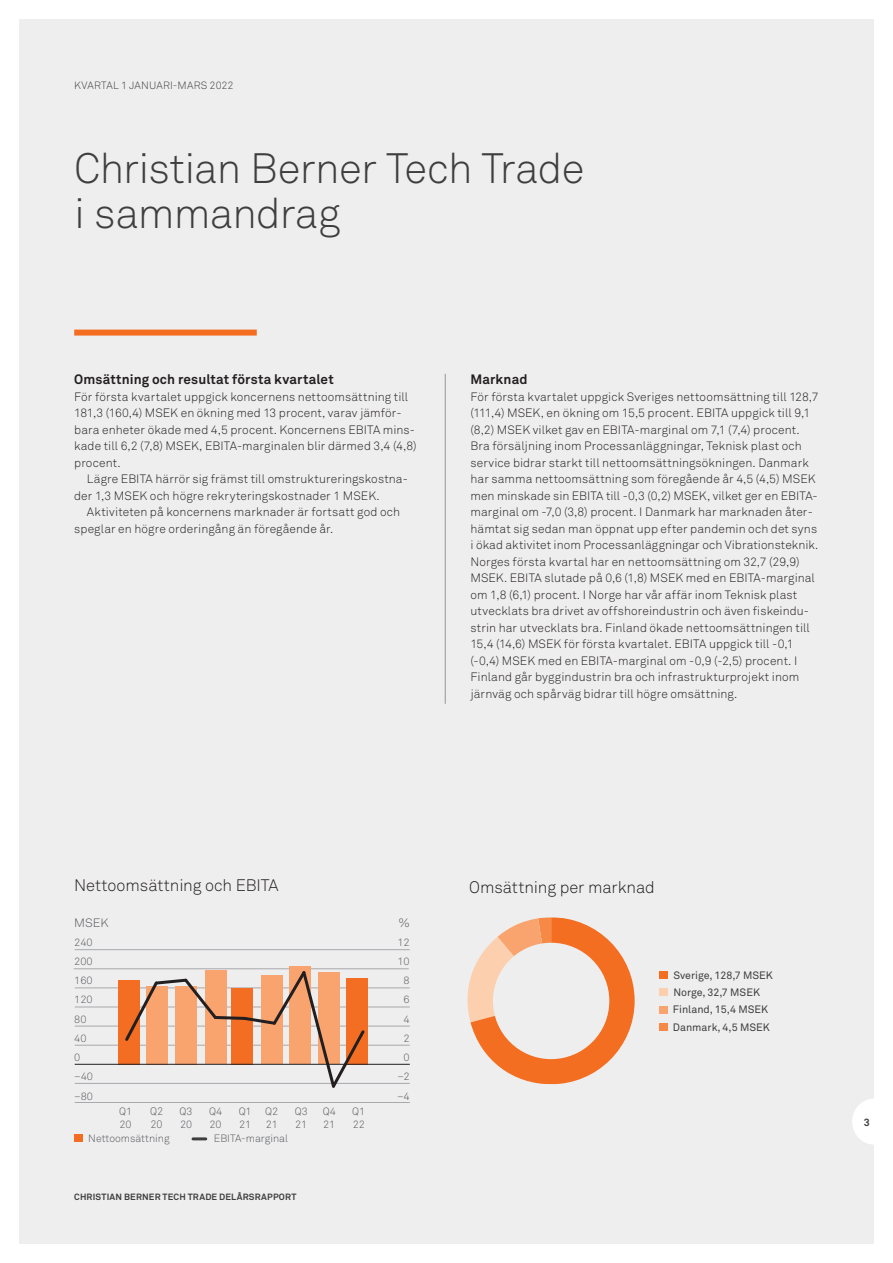
<style>
.page{position:relative;width:893px;height:1263px;background:#fff}
.page>*{position:absolute;margin:0;border:0;box-sizing:border-box;transform-origin:0 0}
.F_07_Huvudrubrik{font:42px/45px "Akkurat Light Pro";letter-spacing:-.015em;color:#3e3e3f}
.F_17_T_RUBRIK{font:16.5px "Akkurat Light Pro";letter-spacing:-.005em;color:#231f20}
.F_03_Mell_1{font:700 13.5px "Akkurat Pro";letter-spacing:.01em;color:#231f20}
.F_01_Bröd_u_indrag{font:12px/16.5px "Akkurat Light Pro";letter-spacing:.01em;color:#231f20}
.F_03_Mell_1-2{font:12px/16.5px "Akkurat Light Pro";letter-spacing:.01em;color:#231f20}
.t1{font:12px "Akkurat Light Pro";color:#57585a}
.t2{font:10.8px/13px "Akkurat Light Pro";color:#57585a}
.t3{font:10.65px "Akkurat Pro";color:#3e3e3f}
.t4{font:10.5px/19.2px "Akkurat Light Pro";color:#57585a}
.t5{font:10.5px "Akkurat Light Pro";letter-spacing:.015em;color:#3e3e3f}
.t6{font:700 10.5px "Akkurat Pro";color:#3e3e3f}
.t7{font:700 9px "Akkurat Pro";letter-spacing:.02em;color:#3e3e3f}
</style>
<div class="page">
<div style="left:19px;top:19px;width:855px;height:1225px;background:#eeeeef"></div>
<svg style="left:852px;top:1099px;width:22px;height:45px"></svg>
<div style="left:74px;top:330px;width:183px;height:6px;background:#f36e21"></div>
<hr style="left:445px;top:374px;width:1px;height:330px;background:#939598">
<hr style="left:75px;top:949px;width:335px;height:1px;background:#a8a9ad">
<hr style="left:74px;top:968px;width:335px;height:1px;background:#a8a9ad">
<hr style="left:75px;top:1026px;width:335px;height:1px;background:#a8a9ad">
<hr style="left:75px;top:1007px;width:335px;height:1px;background:#a8a9ad">
<hr style="left:75px;top:988px;width:335px;height:1px;background:#a8a9ad">
<hr style="left:75px;top:1045px;width:335px;height:1px;background:#a8a9ad">
<hr style="left:75px;top:1083px;width:335px;height:1px;background:#a8a9ad">
<svg style="left:193px;top:1137px;width:13px;height:3px"></svg>
<div style="left:74px;top:1134px;width:8px;height:8px;background:#f36e21"></div>
<div style="left:118px;top:980px;width:21px;height:84px;background:#f36e22"></div>
<div style="left:347px;top:978px;width:21px;height:86px;background:#f36e22"></div>
<div style="left:289px;top:966px;width:21px;height:98px;background:#f9a46f"></div>
<hr style="left:75px;top:1102px;width:335px;height:1px;background:#a8a9ad">
<svg style="left:123px;top:968px;width:244px;height:120px"></svg>
<hr style="left:75px;top:1064px;width:335px;height:1px;background:#231f20">
<svg style="left:467px;top:917px;width:168px;height:167px"></svg>
<div style="left:659px;top:971px;width:8px;height:8px;background:#f36e21"></div>
<div style="left:659px;top:1006px;width:8px;height:7px;background:#f9a46e"></div>
<div style="left:659px;top:988px;width:8px;height:8px;background:#fccfae"></div>
<div style="left:659px;top:1023px;width:8px;height:8px;background:#f68945"></div>
<p class="t5" style="left:74px;top:79px;width:161px">KVARTAL 1 JANUARI-MARS 2022</p>
<p class="F_07_Huvudrubrik" style="left:74px;top:147px;width:512px">Christian Berner Tech Trade i sammandrag</p>
<p class="F_03_Mell_1" style="left:74px;top:371px;width:261px">Omsättning och resultat första kvartalet</p>
<p class="F_01_Bröd_u_indrag" style="left:74px;top:389px;width:344px">För första kvartalet uppgick koncernens nettoomsättning till 181,3 (160,4) MSEK en ökning med 13 procent, varav jämför&shy;bara enheter ökade med 4,5 procent. Koncernens EBITA mins&shy;kade till 6,2 (7,8) MSEK, EBITA-marginalen blir därmed 3,4 (4,8) procent.</p>
<p class="F_03_Mell_1-2" style="left:74px;top:471px;width:335px;text-indent:13px">Lägre EBITA härrör sig främst till omstruktureringskostna&shy;der 1,3 MSEK och högre rekryteringskostnader 1 MSEK.</p>
<p class="F_03_Mell_1-2" style="left:74px;top:504px;width:327px;text-indent:13px">Aktiviteten på koncernens marknader är fortsatt god och speglar en högre orderingång än föregående år.</p>
<p class="F_03_Mell_1" style="left:470px;top:371px;width:59px">Marknad</p>
<p class="F_01_Bröd_u_indrag" style="left:470px;top:389px;width:350px">För första kvartalet uppgick Sveriges nettoomsättning till 128,7 (111,4) MSEK, en ökning om 15,5 procent. EBITA uppgick till 9,1 (8,2) MSEK vilket gav en EBITA-marginal om 7,1 (7,4) procent.<br>Bra försäljning inom Processanläggningar, Teknisk plast och service bidrar starkt till nettoomsättningsökningen. Danmark har samma nettoomsättning som föregående år 4,5 (4,5) MSEK men minskade sin EBITA till -0,3 (0,2) MSEK, vilket ger en EBITA&shy;marginal om -7,0 (3,8) procent. I Danmark har marknaden åter&shy;hämtat sig sedan man öppnat upp efter pandemin och det syns i ökad aktivitet inom Processanläggningar och Vibrationsteknik.<br>Norges första kvartal har en nettoomsättning om 32,7 (29,9)<br>MSEK. EBITA slutade på 0,6 (1,8) MSEK med en EBITA-marginal om 1,8 (6,1) procent. I Norge har vår affär inom Teknisk plast utvecklats bra drivet av offshoreindustrin och även fiskeindu&shy;strin har utvecklats bra. Finland ökade nettoomsättningen till 15,4 (14,6) MSEK för första kvartalet. EBITA uppgick till -0,1 (-0,4) MSEK med en EBITA-marginal om -0,9 (-2,5) procent. I Finland går byggindustrin bra och infrastrukturprojekt inom järnväg och spårväg bidrar till högre omsättning.</p>
<p class="F_17_T_RUBRIK" style="left:74px;top:875px;width:206px">Nettoomsättning och EBITA</p>
<p class="t1" style="left:74px;top:915px;width:36px">MSEK</p>
<p class="t4" style="left:74px;top:952px;width:20px">200<br>160<br>120<br>80<br>40<br>0</p>
<p class="t4" style="left:74px;top:1086px;width:20px">–80</p>
<p class="t4" style="left:74px;top:933px;width:20px">240</p>
<p class="t4" style="left:74px;top:1067px;width:20px">–40</p>
<p class="t2" style="left:150px;top:1105px;width:14px">Q2<br>20</p>
<p class="t4" style="left:180px;top:1106px;width:14px;line-height:12.6px">Q3<br>20</p>
<p class="t4" style="left:209px;top:1106px;width:14px;line-height:12.6px">Q4<br>20</p>
<p class="t4" style="left:265px;top:1106px;width:14px;line-height:12.6px">Q2<br>21</p>
<p class="t4" style="left:323px;top:1106px;width:14px;line-height:12.6px">Q4<br>21</p>
<p class="t4" style="left:119px;top:1106px;width:14px;line-height:12.6px">Q1<br>20</p>
<p class="t4" style="left:352px;top:1106px;width:14px;line-height:12.6px">Q1<br>22</p>
<p class="t4" style="left:239px;top:1106px;width:14px;line-height:12.6px">Q1<br>21</p>
<p class="t4" style="left:295px;top:1106px;width:14px;line-height:12.6px">Q3<br>21</p>
<p class="t4" style="left:88px;top:1128px;width:83px">Nettoomsättning</p>
<p class="t4" style="left:214px;top:1128px;width:76px">EBITA-marginal</p>
<p class="t7" style="left:74px;top:1191px;width:224px">CHRISTIAN BERNER TECH TRADE DELÅRSRAPPORT</p>
<p class="t1" style="left:398px;top:915px;width:13px">%</p>
<p class="t4" style="left:398px;top:933px;width:14px;text-align:center">12<br>10<br>8<br>6<br>4</p>
<p class="t4" style="left:404px;top:1029px;width:8px">2</p>
<p class="t4" style="left:404px;top:1048px;width:8px">0</p>
<p class="t4" style="left:398px;top:1067px;width:14px">–2</p>
<p class="t4" style="left:397px;top:1086px;width:14px">–4</p>
<p class="F_17_T_RUBRIK" style="left:469px;top:878px;width:187px">Omsättning per marknad</p>
<p class="t3" style="left:673px;top:969px;width:101px">Sverige, 128,7 MSEK</p>
<p class="t3" style="left:673px;top:1003px;width:97px">Finland, 15,4 MSEK</p>
<p class="t3" style="left:673px;top:986px;width:88px">Norge, 32,7 MSEK</p>
<p class="t3" style="left:673px;top:1021px;width:98px">Danmark, 4,5 MSEK</p>
<p class="t6" style="left:864px;top:1116px;width:7px">3</p>
</div>
